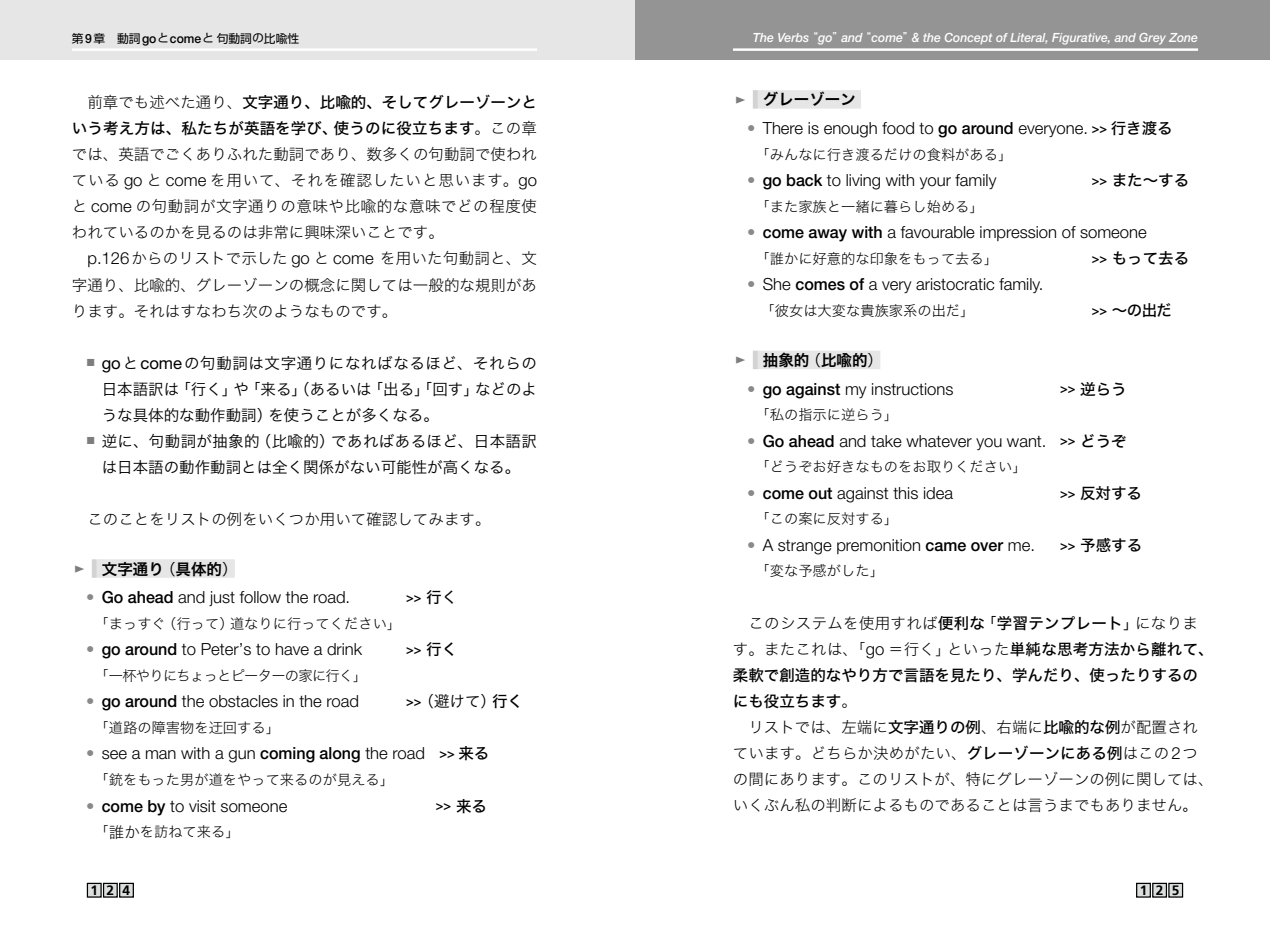
<style>
.page{position:relative;width:1270px;height:933px;background:#fff}
.page>*{position:absolute;margin:0;border:0;box-sizing:border-box;transform-origin:0 0}
.t1{font:300 16.62px "Helvetica Neue LT Std";color:#000}
.t2{font:15.58px/26.1px "Hira Kaku Std W2";color:#000;text-align:justify}
.t3{font:15.58px/26.1px "Hira Kaku Pro N W3";color:#000;text-align:justify}
.t4{font:15.58px/26.1px "Hira Kaku Std N W5";color:#000;text-align:right}
.t5{font:15.58px/26.1px "Hira Kaku Std W2";letter-spacing:.02em;color:#000;text-align:center}
.t6{font:15.58px "Hira Kaku Pro N W6";color:#000}
.t7{font:14.17px "Hira Kaku Std W2";color:#000}
.t8{font:14.17px "Hira Kaku Std W2";letter-spacing:-.05em;color:#000}
.t9{font:700 13.65px "Frutiger";letter-spacing:.62em;color:#000}
.t10{font:500 13.3px "Helvetica Neue LT Std";color:#000;scale:.96 1}
.t11{font:italic 500 12.78px "Helvetica Neue LT Std";color:#fff;scale:.96 1}
.t12{font:11.72px "Shin Go Pro";color:#000}
.s1{font-family:"Helvetica Neue LT Std";font-weight:500;font-size:12.78px}
.s2{font-size:11.38px}
.s3{font-family:"Shin Go Pro";font-weight:400;font-style:normal;font-size:11.72px}
.s4{font-family:"Hira Kaku Std W2"}
.s5{font-family:"Helvetica Neue LT Std";font-weight:300;font-size:16.62px}
.s6{font-family:"Helvetica Neue LT Std";font-size:16.62px}
.s7{font-family:"Hira Kaku Pro N W3"}
.s8{font-weight:400;color:#898989}
.s9{font-weight:500}
.s10{font-family:"Hira Kaku Std N W5";font-weight:400;font-size:15.58px}
.s11{font-family:"Hira Kaku Std N W4";font-weight:400;font-size:15.58px}
.s12{font-family:"Helvetica Neue LT Std";font-weight:500;font-size:13.3px}
.s13{font-family:"Hira Kaku Std N W5"}
.s14{font-weight:500;font-size:13.3px}
.s15{font-size:15.58px}
.s16{font-family:"Hira Kaku Pro N W3";font-size:14.17px}
</style>
<div class="page">
<div style="left:0;top:0;width:635px;height:60px;background:#e6e6e6"></div>
<div style="left:635px;top:0;width:635px;height:60px;background:#949495"></div>
<hr style="left:733px;top:48px;width:465px;height:3px;background:#fff">
<hr style="left:72px;top:48px;width:465px;height:3px;background:#fff">
<div style="left:87px;top:883px;width:14px;height:14px;background:#dcdddd"></div>
<div style="left:87px;top:882px;width:15px;height:15px;border:1px solid #000"></div>
<div style="left:104px;top:883px;width:13px;height:14px;background:#dcdddd"></div>
<div style="left:103px;top:882px;width:15px;height:15px;border:1px solid #000"></div>
<div style="left:120px;top:883px;width:13px;height:14px;background:#dcdddd"></div>
<div style="left:119px;top:882px;width:15px;height:15px;border:1px solid #000"></div>
<div style="left:1137px;top:883px;width:13px;height:14px;background:#dcdddd"></div>
<div style="left:1136px;top:882px;width:15px;height:15px;border:1px solid #000"></div>
<div style="left:1153px;top:883px;width:13px;height:14px;background:#dcdddd"></div>
<div style="left:1152px;top:882px;width:15px;height:15px;border:1px solid #000"></div>
<div style="left:1169px;top:883px;width:13px;height:14px;background:#dcdddd"></div>
<div style="left:1168px;top:882px;width:15px;height:15px;border:1px solid #000"></div>
<div style="left:92px;top:559px;width:5px;height:19px;background:#d3d3d4"></div>
<div style="left:97px;top:559px;width:138px;height:19px;background:#e6e6e6"></div>
<div style="left:753px;top:90px;width:5px;height:19px;background:#d3d3d4"></div>
<div style="left:758px;top:90px;width:103px;height:19px;background:#e6e6e6"></div>
<div style="left:753px;top:351px;width:5px;height:18px;background:#d3d3d4"></div>
<div style="left:758px;top:351px;width:122px;height:18px;background:#e6e6e6"></div>
<p class="t12" style="left:72px;top:29px;width:229px">第<span class="s1">9</span>章　動詞<span class="s1">go</span><span class="s2">と</span><span class="s1">come</span><span class="s2">と</span>句動詞<span class="s2">の</span>比喩性</p>
<p class="t11" style="left:753px;top:30px;width:465px">The Verbs <span class="s3">“</span>go<span class="s3">”</span>and <span class="s3">“</span>come<span class="s3">”</span>&amp; the Concept of Literal, Figurative, and Grey Zone</p>
<p class="t4" style="left:72px;top:89px;width:467px"><span class="s4">前章でも述べた通り、</span>文字通り、比喩的、そしてグレーゾーンという考え方は、私たちが英語を学び、使うのに役立ちます<span class="s4">。この章</span></p>
<p class="t2" style="left:72px;top:141px;width:467px">では、英語でごくありふれた動詞であり、数多くの句動詞で使われている <span class="s5">go</span> と <span class="s5">come</span> を用いて、それを確認したいと思います。<span class="s5">go</span>と <span class="s5">come</span> の句動詞が文字通りの意味や比喩的な意味でどの程度使われているのかを見るのは非常に興味深いことです。</p>
<p class="t2" style="left:72px;top:245px;width:467px;text-indent:16px"><span class="s5">p.126</span>からのリストで示した <span class="s5">go</span> と <span class="s5">come</span> を用いた句動詞と、文字通り、比喩的、グレーゾーンの概念に関しては一般的な規則があります。それはすなわち次のようなものです。</p>
<p class="t3" style="left:102px;top:349px;width:437px;text-indent:-15px"><sup>■</sup> <span class="s6">go</span>と<span class="s6">come</span>の句動詞は文字通りになればなるほど、それらの日本語訳は「行く」や「来る」（あるいは「出る」「回す」などのような具体的な動作動詞）を使うことが多くなる。</p>
<p class="t3" style="left:86px;top:427px;width:452px;text-align:center"><sup>■</sup> 逆に、句動詞が抽象的（比喩的）であればあるほど、日本語訳は日本語の動作動詞とは全く関係がない可能性が高くなる。</p>
<p class="t2" style="left:87px;top:506px;width:405px">このことをリストの例をいくつか用いて確認してみます。</p>
<p class="t6" style="left:72px;top:554px;width:167px"><sup>▶</sup> 文字通り<span class="s7">（</span>具体的<span class="s7">）</span></p>
<p class="t1" style="left:86px;top:587px;width:266px"><span class="s8">•</span> <span class="s9">Go ahead</span> and just follow the road.</p>
<p class="t10" style="left:406px;top:589px;width:55px">&gt;&gt; <span class="s10">行</span><span class="s11">く</span></p>
<p class="t7" style="left:95px;top:613px;width:308px">「まっすぐ（行って）道なりに行ってください」</p>
<p class="t1" style="left:86px;top:639px;width:278px"><span class="s8">•</span> <span class="s9">go around</span> to Peter’s to have a drink</p>
<p class="t10" style="left:406px;top:641px;width:55px">&gt;&gt; <span class="s10">行く</span></p>
<p class="t8" style="left:95px;top:665px;width:274px">「一杯やりにちょっとピーターの家に行く」</p>
<p class="t1" style="left:86px;top:691px;width:274px"><span class="s8">•</span> <span class="s9">go around</span> the obstacles in the road</p>
<p class="t3" style="left:406px;top:687px;width:118px"><span class="s12">&gt;&gt;</span>（避けて）<span class="s13">行く</span></p>
<p class="t7" style="left:95px;top:717px;width:187px">「道路の障害物を迂回する」</p>
<p class="t1" style="left:86px;top:743px;width:405px"><span class="s8">•</span> see a man with a gun <span class="s9">coming along</span> the road <span class="s14">&gt;&gt;</span> <span class="s10">来る</span></p>
<p class="t7" style="left:95px;top:769px;width:301px">「銃をもった男が道をやって来るのが見える」</p>
<p class="t1" style="left:86px;top:795px;width:203px"><span class="s8">•</span> <span class="s9">come by</span> to visit someone</p>
<p class="t10" style="left:436px;top:797px;width:55px">&gt;&gt; <span class="s10">来る</span></p>
<p class="t7" style="left:95px;top:821px;width:147px">「<span class="s15">誰か</span>を訪ねて来る」</p>
<p class="t6" style="left:733px;top:85px;width:124px"><sup>▶</sup> グレーゾーン</p>
<p class="t1" style="left:747px;top:118px;width:427px"><span class="s8">•</span> There is enough food to <span class="s9">go around</span> everyone. <span class="s14">&gt;&gt;</span> <span class="s10">行き渡る</span></p>
<p class="t7" style="left:756px;top:144px;width:258px">「みんなに行き渡るだけの食料がある」</p>
<p class="t1" style="left:747px;top:170px;width:251px"><span class="s8">•</span> <span class="s9">go back</span> to living with your family</p>
<p class="t4" style="left:1092px;top:167px;width:99px"><span class="s12">&gt;&gt;</span> また～する</p>
<p class="t7" style="left:756px;top:196px;width:230px">「また家族と一緒に暮らし始める」</p>
<p class="t1" style="left:747px;top:222px;width:401px"><span class="s8">•</span> <span class="s9">come away with</span> a favourable impression of someone</p>
<p class="t7" style="left:756px;top:248px;width:244px">「誰かに好意的な印象をもって去る」</p>
<p class="t4" style="left:1092px;top:245px;width:99px"><span class="s12">&gt;&gt;</span> もって去る</p>
<p class="t1" style="left:747px;top:274px;width:298px"><span class="s8">•</span> She <span class="s9">comes of</span> a very aristocratic family.</p>
<p class="t7" style="left:761px;top:300px;width:215px">「彼女は大変な貴族家系の出だ」</p>
<p class="t4" style="left:1092px;top:298px;width:82px"><span class="s12">&gt;&gt;</span> ～の出だ</p>
<p class="t6" style="left:733px;top:346px;width:152px"><sup>▶</sup> 抽象的<span class="s7">（</span>比喩的<span class="s7">）</span></p>
<p class="t1" style="left:747px;top:378px;width:208px"><span class="s8">•</span> <span class="s9">go against</span> my instructions</p>
<p class="t4" style="left:1060px;top:376px;width:68px"><span class="s12">&gt;&gt;</span> 逆らう</p>
<p class="t7" style="left:756px;top:404px;width:144px">「私の指示に逆らう」</p>
<p class="t1" style="left:747px;top:430px;width:381px"><span class="s8">•</span> <span class="s9">Go ahead</span> and take whatever you want. <span class="s14">&gt;&gt;</span> <span class="s10">どうぞ</span></p>
<p class="t7" style="left:756px;top:456px;width:272px">「どうぞお好きなものをお取りください」</p>
<p class="t1" style="left:747px;top:482px;width:207px"><span class="s8">•</span> <span class="s9">come out</span> against this idea</p>
<p class="t4" style="left:1060px;top:480px;width:83px"><span class="s12">&gt;&gt;</span> 反対する</p>
<p class="t7" style="left:756px;top:508px;width:144px">「この案に反対する」</p>
<p class="t1" style="left:747px;top:535px;width:289px"><span class="s8">•</span> A strange premonition <span class="s9">came over</span> me.</p>
<p class="t4" style="left:1060px;top:532px;width:84px"><span class="s12">&gt;&gt;</span> 予感する</p>
<p class="t7" style="left:756px;top:560px;width:130px">「変な予感がした」</p>
<p class="t5" style="left:733px;top:609px;width:482px">このシステムを使用すれば<span class="s13">便利な</span><span class="s7">「</span><span class="s13">学習テンプレート</span><span class="s7">」</span>になりま<br>す。またこれは、「<span class="s5">go</span> ＝行く」といった<span class="s13">単純な思考方法から離れて、</span></p>
<p class="t4" style="left:733px;top:662px;width:467px;text-align:left">柔軟で創造的なやり方で言語を見たり、学んだり、使ったりするのにも役立ちます<span class="s4">。</span></p>
<p class="t2" style="left:733px;top:714px;width:482px;text-align:left;text-indent:16px">リストでは、左端に<span class="s13">文字通りの例</span>、右端に<span class="s13">比喩的な例</span>が配置されています。どちらか決めがたい、<span class="s13">グレーゾーンにある例</span>はこの<span class="s5">2</span>つの間にあります。このリストが、特にグレーゾーンの例に関しては、いくぶん私の判断によるものであることは言うまでもありません<span class="s16">。</span></p>
<p class="t9" style="left:91px;top:882px;width:41px">124</p>
<p class="t9" style="left:1140px;top:882px;width:41px">125</p>
</div>
